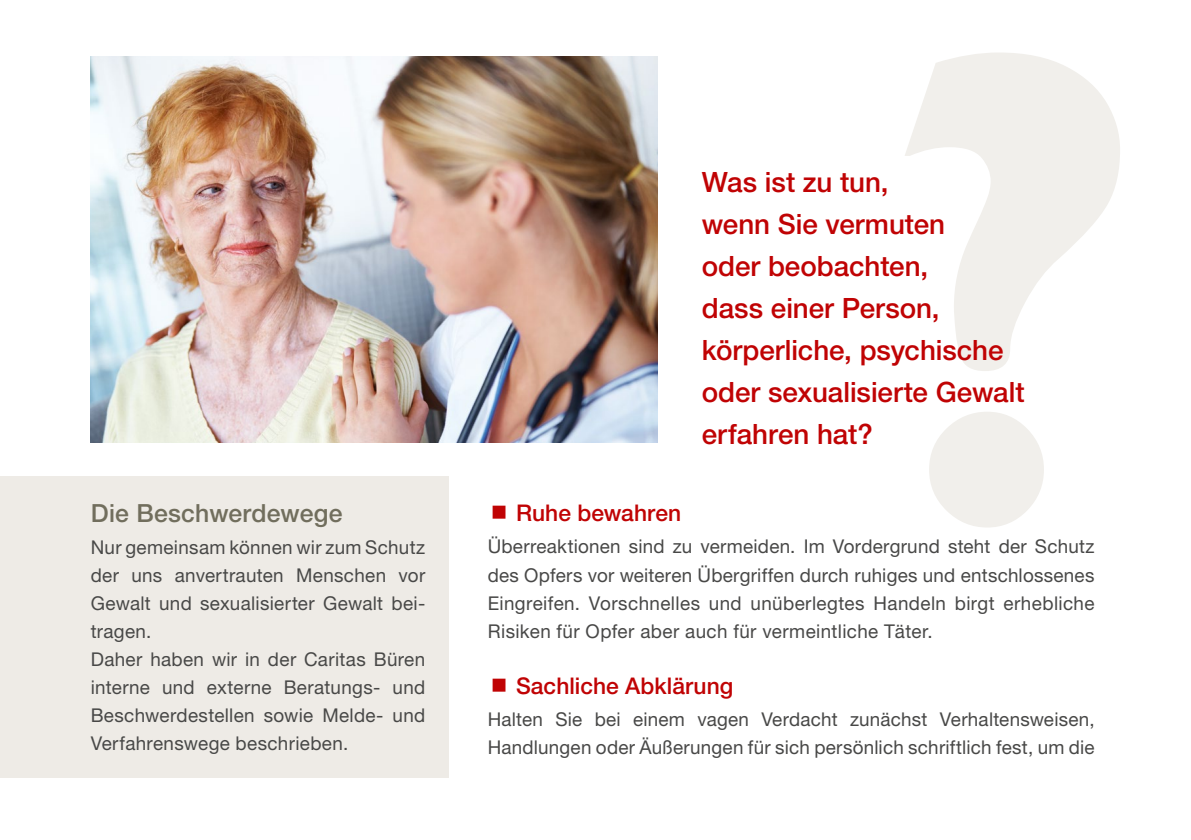
<style>
.page{position:relative;width:1191px;height:840px;background:#fff}
.page>*{position:absolute;margin:0;border:0;box-sizing:border-box;transform-origin:0 0}
.t1{font:500 28px/42px "Helvetica Neue LT";color:#c00304}
.t2{font:500 25px "Helvetica Neue LT";letter-spacing:.01em;color:#716e5d}
.t3{font:500 23px "Helvetica Neue LT";color:#c00304}
.t4{font:19px/28px "Helvetica Neue LT";letter-spacing:.015em;color:#484847}
</style>
<div class="page">
<svg style="left:905px;top:53px;width:215px;height:318px;fill:#f1efeb"></svg>
<svg style="left:929px;top:412px;width:115px;height:115px"></svg>
<div style="left:0;top:476px;width:448px;height:301px;background:#eeebe6"></div>
<img style="left:91px;top:57px;width:567px;height:385px">
<h2 class="t2" style="left:91px;top:498px;width:253px">Die Beschwerdewege</h2>
<p class="t4" style="left:91px;top:532px;width:336px">Nur gemeinsam können wir zum Schutz der uns anvertrauten Menschen vor<br>Gewalt und sexualisierter Gewalt bei&shy;tragen.<br>Daher haben wir in der Caritas Büren interne und externe Beratungs- und<br>Beschwerdestellen sowie Melde- und<br>Verfahrenswege beschrieben.</p>
<h1 class="t1" style="left:702px;top:161px;width:324px">Was ist zu tun,<br>wenn Sie vermuten<br>oder beobachten,<br>dass einer Person, körperliche, psychische oder sexualisierte Gewalt erfahren hat?</h1>
<p class="t3" style="left:516px;top:499px;width:167px">Ruhe bewahren</p>
<p class="t4" style="left:488px;top:532px;width:608px;text-align:justify">Überreaktionen sind zu vermeiden. Im Vordergrund steht der Schutz des Opfers vor weiteren Übergriffen durch ruhiges und entschlossenes Eingreifen. Vorschnelles und unüberlegtes Handeln birgt erhebliche Risiken für Opfer aber auch für vermeintliche Täter.</p>
<p class="t3" style="left:516px;top:671px;width:219px">Sachliche Abklärung</p>
<p class="t4" style="left:488px;top:704px;width:608px">Halten Sie bei einem vagen Verdacht zunächst Verhaltensweisen,<br>Handlungen oder Äußerungen für sich persönlich schriftlich fest, um die</p>
</div>
